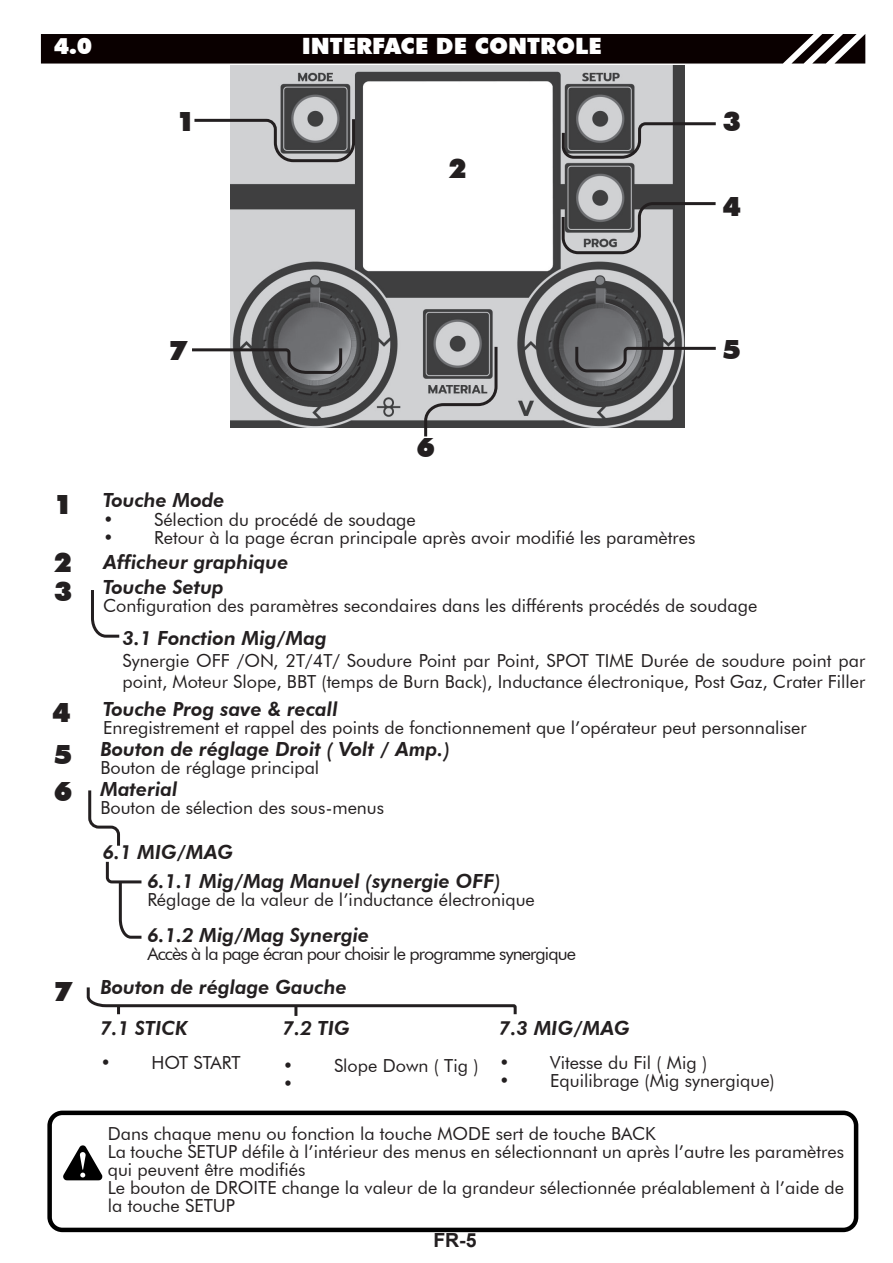
<style>
.page{position:relative;width:893px;height:1263px;background:#fff}
.page>*{position:absolute;margin:0;border:0;box-sizing:border-box;transform-origin:0 0}
.t1{font:900 27px "Futura BT";color:#231f20}
.t2{font:900 22.5px "Futura BT";color:#fff}
.t3{font:italic 800 19.5px/28.5px "Futura BT";color:#231f20}
.t4{font:700 19.5px "Arial";color:#231f20}
.t5{font:18px/18px "Futura BT";color:#231f20}
.t6{font:18px "Futura BT";letter-spacing:-.05em;color:#231f20}
.s1{font-weight:900;font-style:normal;font-size:27px}
</style>
<div class="page">
<div style="left:41px;top:34px;width:824px;height:30px;background:#0a0000"></div>
<div style="left:47px;top:1110px;width:811px;height:122px;border:4px solid #000;border-radius:13px"></div>
<svg style="left:63px;top:1145px;width:39px;height:35px"></svg>
<svg style="left:91px;top:590px;width:29px;height:48px"></svg>
<svg style="left:105px;top:861px;width:37px;height:78px"></svg>
<svg style="left:88px;top:790px;width:32px;height:56px"></svg>
<svg style="left:86px;top:987px;width:431px;height:29px"></svg>
<img style="left:231px;top:66px;width:453px;height:361px">
<svg style="left:194px;top:116px;width:163px;height:48px"></svg>
<svg style="left:192px;top:345px;width:152px;height:30px"></svg>
<svg style="left:574px;top:344px;width:142px;height:30px"></svg>
<svg style="left:423px;top:344px;width:76px;height:93px;background:#979799"></svg>
<svg style="left:560px;top:121px;width:156px;height:39px"></svg>
<svg style="left:560px;top:201px;width:156px;height:55px"></svg>
<p class="t2" style="left:54px;top:33px;width:40px">4.0</p>
<p class="t2" style="left:302px;top:33px;width:301px">INTERFACE DE CONTROLE</p>
<h1 class="t1" style="left:176px;top:105px;width:20px">1</h1>
<h1 class="t1" style="left:723px;top:105px;width:20px">3</h1>
<h1 class="t1" style="left:448px;top:152px;width:20px">2</h1>
<h1 class="t1" style="left:723px;top:190px;width:20px">4</h1>
<h1 class="t1" style="left:54px;top:488px;width:20px">1</h1>
<h1 class="t1" style="left:54px;top:546px;width:20px">2</h1>
<h1 class="t1" style="left:169px;top:334px;width:20px">7</h1>
<h1 class="t1" style="left:723px;top:333px;width:20px">5</h1>
<h1 class="t1" style="left:416px;top:431px;width:20px">6</h1>
<p class="t3" style="left:103px;top:486px;width:123px">Touche Mode</p>
<p class="t5" style="left:103px;top:511px;width:314px">• Sélection du procédé de soudage</p>
<p class="t5" style="left:103px;top:529px;width:594px">• Retour à la page écran principale après avoir modifié les paramètres</p>
<p class="t3" style="left:103px;top:548px;width:187px">Afficheur graphique</p>
<p class="t3" style="left:103px;top:573px;width:122px">Touche Setup</p>
<p class="t5" style="left:103px;top:596px;width:656px">Configuration des paramètres secondaires dans les différents procédés de soudage</p>
<p class="t3" style="left:123px;top:624px;width:206px">3.1 Fonction Mig/Mag</p>
<p class="t5" style="left:123px;top:649px;width:744px;line-height:21.6px">Synergie OFF /ON, 2T/4T/ Soudure Point par Point, SPOT TIME Durée de soudure point par point, Moteur Slope, BBT (temps de Burn Back), Inductance électronique, Post Gaz, Crater Filler</p>
<p class="t3" style="left:103px;top:695px;width:236px">Touche Prog save &amp; recall</p>
<p class="t5" style="left:103px;top:718px;width:705px">Enregistrement et rappel des points de fonctionnement que l’opérateur peut personnaliser</p>
<h1 class="t1" style="left:54px;top:575px;width:20px">3</h1>
<h1 class="t1" style="left:52px;top:696px;width:20px">4</h1>
<p class="t3" style="left:54px;top:735px;width:398px"><span class="s1">5</span> Bouton de réglage Droit ( Volt / Amp.)</p>
<p class="t5" style="left:100px;top:759px;width:220px">Bouton de réglage principal</p>
<p class="t3" style="left:100px;top:775px;width:79px">Material</p>
<p class="t5" style="left:100px;top:798px;width:285px">Bouton de sélection des sous-menus</p>
<h1 class="t1" style="left:54px;top:775px;width:20px">6</h1>
<p class="t3" style="left:147px;top:838px;width:355px;text-indent:-45px">6.1 MIG/MAG<br>6.1.1 Mig/Mag Manuel (synergie OFF)</p>
<p class="t5" style="left:147px;top:890px;width:389px">Réglage de la valeur de l’inductance électronique</p>
<p class="t3" style="left:147px;top:920px;width:224px">6.1.2 Mig/Mag Synergie</p>
<p class="t6" style="left:147px;top:942px;width:430px">Accès à la page écran pour choisir le programme synergique</p>
<p class="t3" style="left:100px;top:966px;width:248px;line-height:41.4px;text-indent:-47px"><span class="s1">7</span> Bouton de réglage Gauche<br>7.1 STICK</p>
<p class="t5" style="left:100px;top:1054px;width:142px">• HOT START</p>
<p class="t3" style="left:283px;top:1014px;width:68px">7.2 TIG</p>
<p class="t5" style="left:283px;top:1057px;width:197px">• Slope Down ( Tig ) •</p>
<p class="t3" style="left:499px;top:1014px;width:132px">7.3 MIG/MAG</p>
<p class="t5" style="left:499px;top:1054px;width:209px">• Vitesse du Fil ( Mig )</p>
<p class="t5" style="left:499px;top:1072px;width:277px">• Equilibrage (Mig synergique)</p>
<p class="t5" style="left:108px;top:1124px;width:738px">Dans chaque menu ou fonction la touche MODE sert de touche BACK<br>La touche SETUP défile à l’intérieur des menus en sélectionnant un après l’autre les paramètres qui peuvent être modifiés<br>Le bouton de DROITE change la valeur de la grandeur sélectionnée préalablement à l’aide de la touche SETUP</p>
<p class="t4" style="left:433px;top:1227px;width:45px">FR-5</p>
</div>
